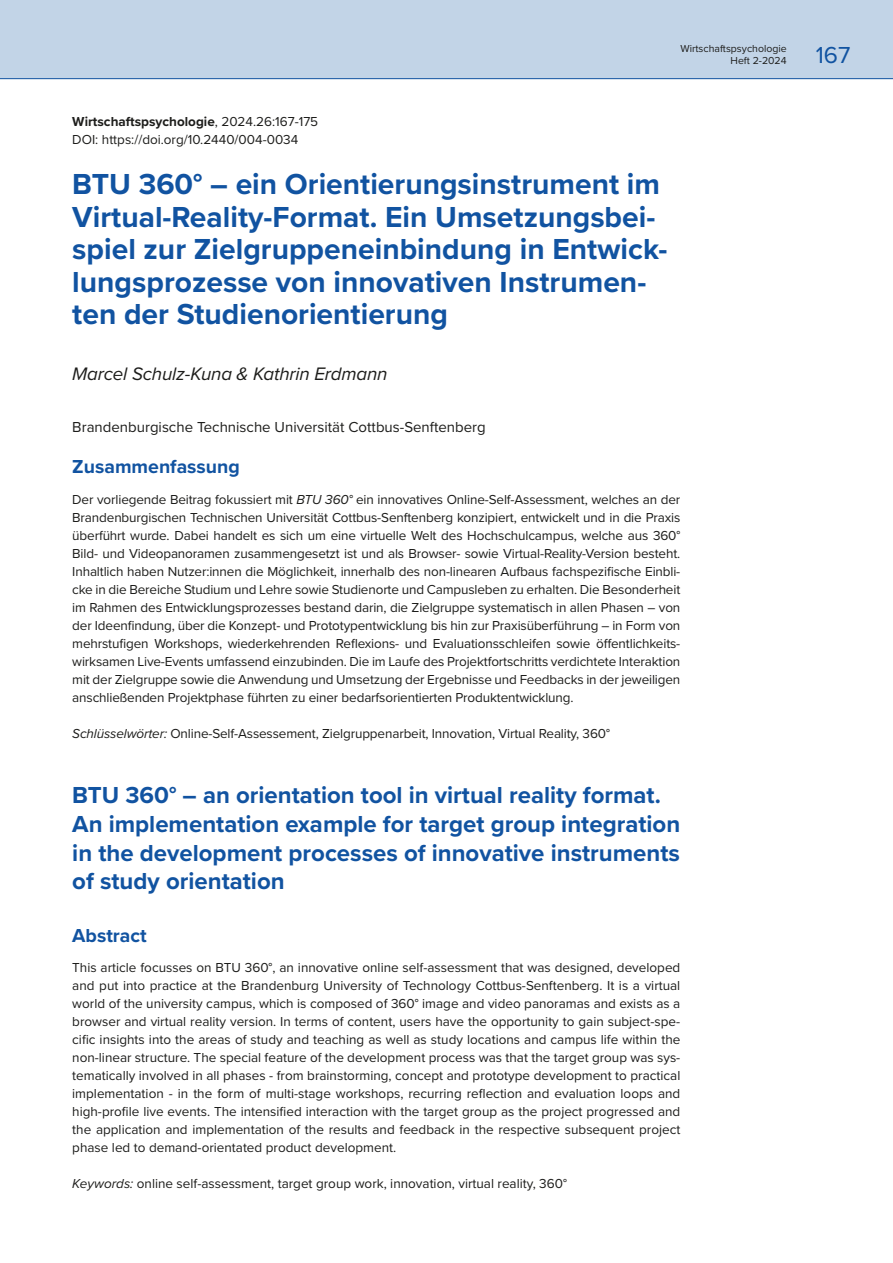
<style>
.page{position:relative;width:893px;height:1263px;background:#fff}
.page>*{position:absolute;margin:0;border:0;box-sizing:border-box;transform-origin:0 0}
.t1{font:700 30px/32.4px "Proxima Nova";color:#1153a1}
.t2{font:700 24px/28.8px "Proxima Nova";color:#1153a1;text-align:justify}
.t3{font:24px "Proxima Nova";color:#1153a1}
.t4{font:700 19.5px "Proxima Nova";color:#1153a1}
.t5{font:italic 18.75px "Proxima Nova";letter-spacing:-.01em;color:#1d1d1b}
.WIPSY_Autoreninfo{font:15px "Proxima Nova";color:#1d1d1b}
.Wipsy-Aktuell{font:13.5px/18px "Proxima Nova";color:#1d1d1b;text-align:justify}
.Wipsy-Aktuell-2{font:700 13.5px "Proxima Nova";color:#1d1d1b}
.t6{font:10.5px/12.6px "Proxima Nova";color:#1d1d1b;text-align:right}
.s1{font-weight:400}
.s2{font-style:italic}
</style>
<div class="page">
<div style="left:0;top:0;width:893px;height:79px;background:#c2d4e7"></div>
<hr style="left:0;top:78px;width:893px;height:1px;background:#1153a1">
<hr style="left:0;top:0;width:1px;height:79px;background:#e8eff7">
<p class="t6" style="left:680px;top:42px;width:108px">Wirtschaftspsychologie<br>Heft 2-2024</p>
<p class="Wipsy-Aktuell-2" style="left:72px;top:111px;width:247px">Wirtschaftspsychologie<span class="s1">, 2024.26:167-175</span></p>
<p class="Wipsy-Aktuell" style="left:72px;top:130px;width:228px">DOI: https://doi.org/10.2440/004-0034</p>
<p class="t1" style="left:72px;top:168px;width:597px">BTU 360° – ein Orientierungsinstrument im Virtual-Reality-Format. Ein Umsetzungsbei&shy;spiel zur Zielgruppeneinbindung in Entwick&shy;lungsprozesse von innovativen Instrumen&shy;ten der Studienorientierung</p>
<p class="t5" style="left:72px;top:360px;width:317px">Marcel Schulz-Kuna &amp; Kathrin Erdmann</p>
<p class="WIPSY_Autoreninfo" style="left:72px;top:416px;width:415px">Brandenburgische Technische Universität Cottbus-Senftenberg</p>
<p class="t4" style="left:72px;top:452px;width:169px">Zusammenfassung</p>
<p class="Wipsy-Aktuell" style="left:72px;top:490px;width:610px">Der vorliegende Beitrag fokussiert mit <span class="s2">BTU 360°</span> ein innovatives Online-Self-Assessment, welches an der Brandenburgischen Technischen Universität Cottbus-Senftenberg konzipiert, entwickelt und in die Praxis überführt wurde. Dabei handelt es sich um eine virtuelle Welt des Hochschulcampus, welche aus 360° Bild- und Videopanoramen zusammengesetzt ist und als Browser- sowie Virtual-Reality-Version besteht.<br>Inhaltlich haben Nutzer:innen die Möglichkeit, innerhalb des non-linearen Aufbaus fachspezifische Einbli&shy;cke in die Bereiche Studium und Lehre sowie Studienorte und Campusleben zu erhalten. Die Besonderheit im Rahmen des Entwicklungsprozesses bestand darin, die Zielgruppe systematisch in allen Phasen – von der Ideenfindung, über die Konzept- und Prototypentwicklung bis hin zur Praxisüberführung – in Form von mehrstufigen Workshops, wiederkehrenden Reflexions- und Evaluationsschleifen sowie öffentlichkeits&shy;wirksamen Live-Events umfassend einzubinden. Die im Laufe des Projektfortschritts verdichtete Interaktion mit der Zielgruppe sowie die Anwendung und Umsetzung der Ergebnisse und Feedbacks in der jeweiligen anschließenden Projektphase führten zu einer bedarfsorientierten Produktentwicklung.</p>
<p class="Wipsy-Aktuell" style="left:72px;top:724px;width:539px"><span class="s2">Schlüsselwörter:</span> Online-Self-Assessement, Zielgruppenarbeit, Innovation, Virtual Reality, 360°</p>
<p class="t2" style="left:72px;top:780px;width:590px">BTU 360° – an orientation tool in virtual reality format.</p>
<p class="t2" style="left:72px;top:809px;width:609px">An implementation example for target group integration in the development processes of innovative instruments of study orientation</p>
<p class="t4" style="left:72px;top:920px;width:76px">Abstract</p>
<p class="Wipsy-Aktuell" style="left:72px;top:958px;width:610px">This article focusses on BTU 360°, an innovative online self-assessment that was designed, developed and put into practice at the Brandenburg University of Technology Cottbus-Senftenberg. It is a virtual world of the university campus, which is composed of 360° image and video panoramas and exists as a browser and virtual reality version. In terms of content, users have the opportunity to gain subject-spe&shy;cific insights into the areas of study and teaching as well as study locations and campus life within the non-linear structure. The special feature of the development process was that the target group was sys&shy;tematically involved in all phases - from brainstorming, concept and prototype development to practical implementation - in the form of multi-stage workshops, recurring reflection and evaluation loops and high-profile live events. The intensified interaction with the target group as the project progressed and the application and implementation of the results and feedback in the respective subsequent project phase led to demand-orientated product development.</p>
<p class="Wipsy-Aktuell" style="left:72px;top:1174px;width:496px"><span class="s2">Keywords:</span> online self-assessment, target group work, innovation, virtual reality, 360°</p>
<h2 class="t3" style="left:816px;top:37px;width:36px">167</h2>
</div>
